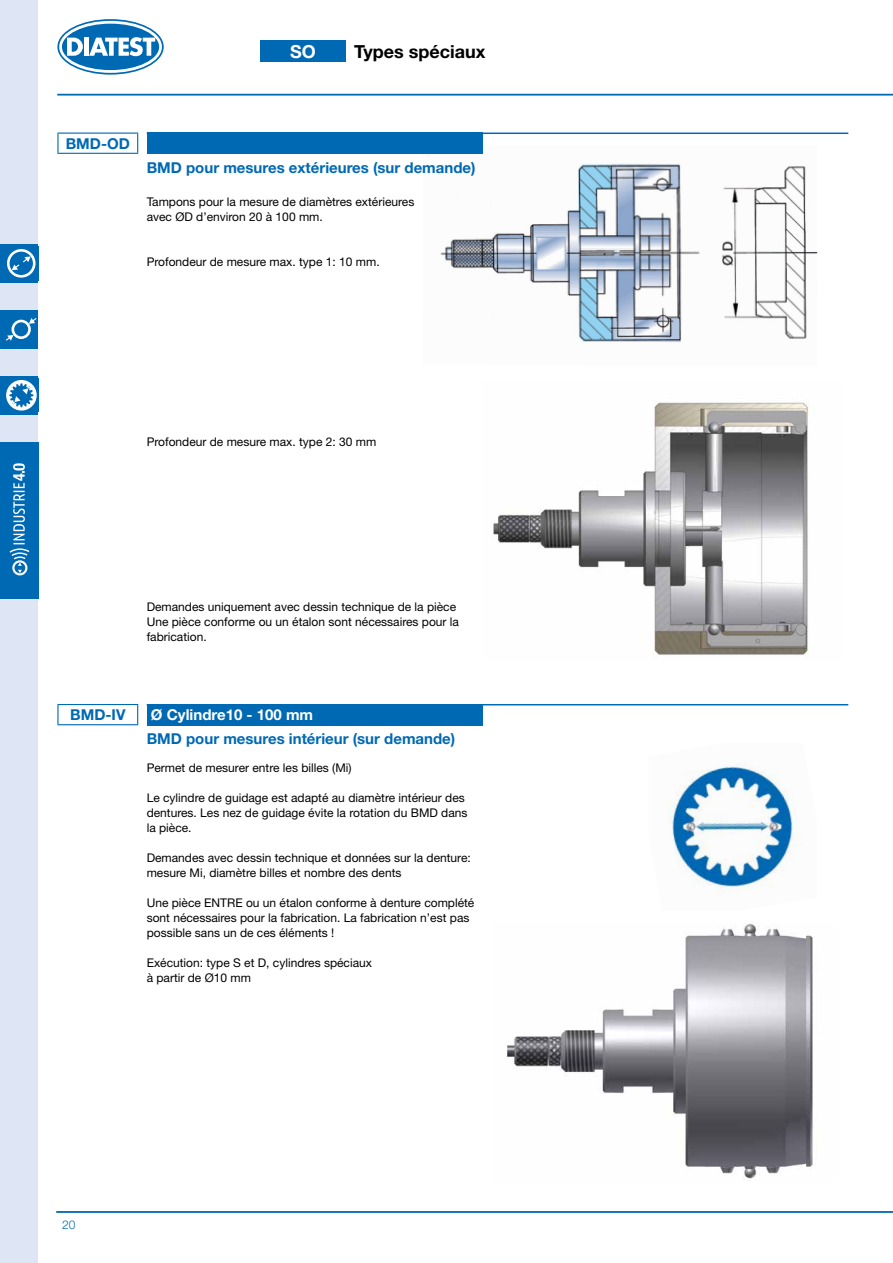
<style>
.page{position:relative;width:893px;height:1263px;background:#fff}
.page>*{position:absolute;margin:0;border:0;box-sizing:border-box;transform-origin:0 0}
.t1{font:700 18px "Helvetica Neue LT Std";color:#000}
.t2{font:700 18px "Helvetica Neue LT Std";color:#fff}
.t3{font:700 15px "Helvetica Neue LT Std";color:#0069b4}
.t4{font:700 15px "Helvetica Neue LT Std";color:#fff}
.t5{font:12px/15px "Helvetica Neue LT Std";color:#000}
.t6{font:300 12px "Helvetica Neue LT Std";color:#0069b4}
</style>
<div class="page">
<svg style="left:59px;top:21px;width:103px;height:52px;background:#2881bf"></svg>
<div style="left:57px;top:19px;width:107px;height:56px;border:3px solid #0069b4;border-radius:50%"></div>
<svg style="left:67px;top:38px;width:16px;height:18px"></svg>
<hr style="left:84px;top:38px;width:4px;height:18px;background:#fff">
<svg style="left:89px;top:37px;width:66px;height:19px"></svg>
<div style="left:59px;top:21px;width:103px;height:52px;border:3px solid #fff;border-radius:50%"></div>
<div style="left:0;top:0;width:38px;height:1263px;background:#dee6f6"></div>
<hr style="left:57px;top:94px;width:836px;height:1px;background:#0069b4">
<hr style="left:56px;top:1211px;width:837px;height:2px;background:#0069b4">
<div style="left:0;top:442px;width:38px;height:156px;background:#0069b4"></div>
<svg style="left:9px;top:463px;width:21px;height:113px"></svg>
<div style="left:0;top:376px;width:38px;height:38px;background:#0069b4"></div>
<svg style="left:6px;top:380px;width:31px;height:31px"></svg>
<div style="left:0;top:244px;width:38px;height:38px;background:#0069b4"></div>
<div style="left:7px;top:249px;width:29px;height:29px;border:3px solid #fff;border-radius:50%"></div>
<svg style="left:12px;top:256px;width:19px;height:14px"></svg>
<div style="left:0;top:310px;width:38px;height:38px;background:#0069b4"></div>
<div style="left:12px;top:320px;width:19px;height:19px;border:3px solid #fff;border-radius:50%"></div>
<svg style="left:29px;top:318px;width:8px;height:6px"></svg>
<svg style="left:6px;top:335px;width:7px;height:6px"></svg>
<img style="left:428px;top:154px;width:389px;height:188px">
<img style="left:493px;top:402px;width:317px;height:254px">
<img style="left:506px;top:923px;width:307px;height:256px">
<img style="left:667px;top:764px;width:131px;height:131px">
<div style="left:260px;top:40px;width:85px;height:21px;background:#0069b4"></div>
<div style="left:147px;top:133px;width:336px;height:21px;background:#0069b4"></div>
<hr style="left:147px;top:133px;width:701px;height:1px;background:#0069b4">
<div style="left:147px;top:704px;width:336px;height:21px;background:#0069b4"></div>
<hr style="left:147px;top:704px;width:701px;height:1px;background:#0069b4">
<hr style="left:57px;top:133px;width:81px;height:1px;background:#0069b4">
<svg style="left:57px;top:134px;width:2px;height:19px"></svg>
<svg style="left:137px;top:134px;width:1px;height:19px"></svg>
<hr style="left:57px;top:153px;width:81px;height:1px;background:#0069b4">
<hr style="left:57px;top:704px;width:81px;height:1px;background:#0069b4">
<svg style="left:57px;top:705px;width:2px;height:19px"></svg>
<svg style="left:137px;top:705px;width:1px;height:19px"></svg>
<hr style="left:57px;top:724px;width:81px;height:1px;background:#0069b4">
<h1 class="t2" style="left:290px;top:40px;width:27px">SO</h1>
<h1 class="t1" style="left:354px;top:40px;width:133px">Types spéciaux</h1>
<p class="t3" style="left:66px;top:134px;width:66px">BMD-OD</p>
<p class="t3" style="left:147px;top:158px;width:330px">BMD pour mesures extérieures (sur demande)</p>
<p class="t5" style="left:147px;top:194px;width:269px">Tampons pour la mesure de diamètres extérieures avec ØD d’environ 20 à 100 mm.</p>
<p class="t5" style="left:147px;top:254px;width:235px">Profondeur de mesure max. type 1: 10 mm.</p>
<p class="t5" style="left:147px;top:434px;width:231px">Profondeur de mesure max. type 2: 30 mm</p>
<p class="t5" style="left:147px;top:599px;width:314px">Demandes uniquement avec dessin technique de la pièce<br>Une pièce conforme ou un étalon sont nécessaires pour la fabrication.</p>
<p class="t3" style="left:70px;top:705px;width:57px">BMD-IV</p>
<p class="t4" style="left:151px;top:705px;width:164px">Ø Cylindre10 - 100 mm</p>
<p class="t3" style="left:147px;top:729px;width:310px">BMD pour mesures intérieur (sur demande)</p>
<p class="t5" style="left:147px;top:760px;width:206px">Permet de mesurer entre les billes (Mi)</p>
<p class="t5" style="left:147px;top:790px;width:322px">Le cylindre de guidage est adapté au diamètre intérieur des dentures. Les nez de guidage évite la rotation du BMD dans la pièce.</p>
<p class="t5" style="left:147px;top:850px;width:326px">Demandes avec dessin technique et données sur la denture: mesure Mi, diamètre billes et nombre des dents</p>
<p class="t5" style="left:147px;top:895px;width:329px">Une pièce ENTRE ou un étalon conforme à denture complété sont nécessaires pour la fabrication. La fabrication n’est pas possible sans un de ces éléments !</p>
<p class="t5" style="left:147px;top:955px;width:227px">Exécution: type S et D, cylindres spéciaux à partir de Ø10 mm</p>
<p class="t6" style="left:62px;top:1217px;width:15px">20</p>
</div>
